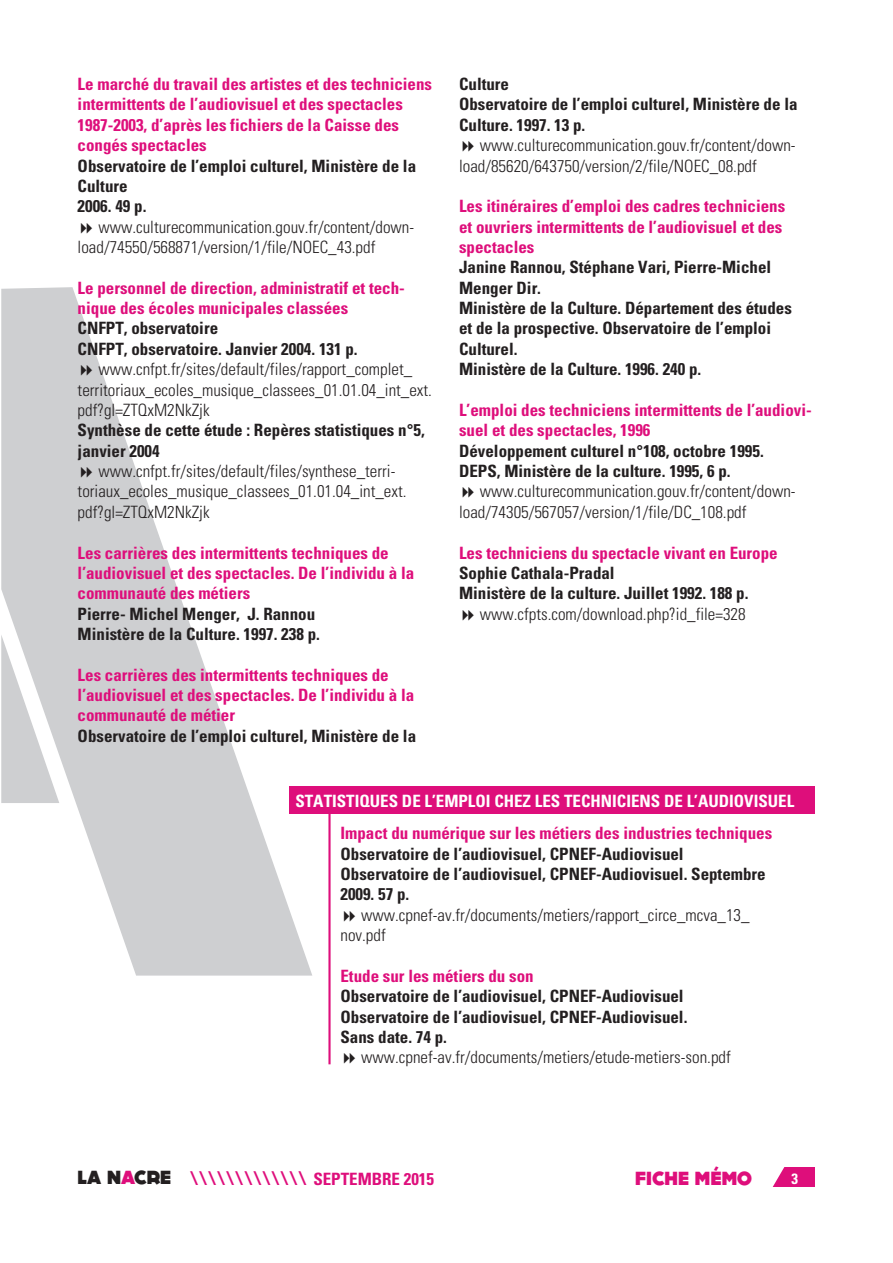
<style>
.page{position:relative;width:893px;height:1263px;background:#fff}
.page>*{position:absolute;margin:0;border:0;box-sizing:border-box;transform-origin:0 0}
.t1{font:700 condensed 19.05px "Univers";color:#de0e7b}
.t2{font:800 19.05px "DOCK11";color:#de0e7b}
.t3{font:700 condensed 16.95px/20.4px "Univers";color:#231f20}
.t4{font:700 condensed 16.95px/20.4px "Univers";color:#de0e7b}
.t5{font:300 condensed 16.95px/20.4px "Univers";color:#231f20}
.t6{font:700 condensed 16.95px "Univers";color:#fff}
.t7{font:700 condensed 14.85px "Univers";color:#fff}
.s1{font-family:"DOCK11";font-weight:800;font-stretch:normal;color:#231f20}
.s2{font-family:"DOCK11";font-weight:800;font-stretch:normal}
.s3{font-size:16.95px}
.s4{font-size:23.4px}
</style>
<div class="page">
<div style="left:769px;top:1168px;width:46px;height:19px;background:#de0e7b"></div>
<svg style="left:769px;top:1167px;width:26px;height:20px"></svg>
<svg style="left:1px;top:287px;width:311px;height:689px;fill:#cecfd1"></svg>
<div style="left:289px;top:786px;width:526px;height:28px;background:#de0e7b"></div>
<hr style="left:328px;top:814px;width:3px;height:250px;background:#de0e7b">
<svg style="left:81px;top:365px;width:11px;height:11px"></svg>
<svg style="left:81px;top:467px;width:11px;height:11px"></svg>
<p class="t4" style="left:78px;top:76px;width:356px">Le marché du travail des artistes et des techniciens intermittents de l’audiovisuel et des spectacles 1987-2003, d’après les fichiers de la Caisse des congés spectacles</p>
<p class="t3" style="left:78px;top:157px;width:340px">Observatoire de l’emploi culturel, Ministère de la<br>Culture<br>2006. 49 p.</p>
<p class="t5" style="left:78px;top:218px;width:338px;text-indent:21px">www.culturecommunication.gouv.fr/content/down&shy;load/74550/568871/version/1/file/NOEC_43.pdf</p>
<p class="t4" style="left:78px;top:279px;width:329px">Le personnel de direction, administratif et tech&shy;nique des écoles municipales classées</p>
<p class="t3" style="left:78px;top:320px;width:281px">CNFPT, observatoire<br>CNFPT, observatoire. Janvier 2004. 131 p.</p>
<p class="t5" style="left:78px;top:361px;width:356px;text-indent:21px">www.cnfpt.fr/sites/default/files/rapport_complet_ territoriaux_ecoles_musique_classees_01.01.04_int_ext. pdf?gl=ZTQxM2NkZjk</p>
<p class="t3" style="left:78px;top:422px;width:349px">Synthèse de cette étude : Repères statistiques n°5, janvier 2004</p>
<p class="t5" style="left:78px;top:463px;width:330px;text-indent:21px">www.cnfpt.fr/sites/default/files/synthese_terri&shy;toriaux_ecoles_musique_classees_01.01.04_int_ext. pdf?gl=ZTQxM2NkZjk</p>
<p class="t4" style="left:78px;top:544px;width:338px">Les carrières des intermittents techniques de l’audiovisuel et des spectacles. De l’individu à la communauté des métiers</p>
<p class="t3" style="left:78px;top:605px;width:244px">Pierre- Michel Menger, J. Rannou<br>Ministère de la Culture. 1997. 238 p.</p>
<p class="t4" style="left:78px;top:666px;width:338px">Les carrières des intermittents techniques de l’audiovisuel et des spectacles. De l’individu à la communauté de métier</p>
<p class="t3" style="left:78px;top:727px;width:340px">Observatoire de l’emploi culturel, Ministère de la</p>
<p class="t3" style="left:459px;top:76px;width:340px">Culture<br>Observatoire de l’emploi culturel, Ministère de la<br>Culture. 1997. 13 p.</p>
<p class="t5" style="left:459px;top:137px;width:338px;text-indent:21px">www.culturecommunication.gouv.fr/content/down&shy;load/85620/643750/version/2/file/NOEC_08.pdf</p>
<p class="t4" style="left:459px;top:198px;width:328px">Les itinéraires d’emploi des cadres techniciens et ouvriers intermittents de l’audiovisuel et des spectacles</p>
<p class="t3" style="left:459px;top:259px;width:334px">Janine Rannou, Stéphane Vari, Pierre-Michel Menger Dir.<br>Ministère de la Culture. Département des études et de la prospective. Observatoire de l’emploi Culturel.<br>Ministère de la Culture. 1996. 240 p.</p>
<p class="t4" style="left:459px;top:401px;width:354px">L’emploi des techniciens intermittents de l’audiovi&shy;suel et des spectacles, 1996</p>
<p class="t3" style="left:459px;top:442px;width:306px">Développement culturel n°108, octobre 1995.<br>DEPS, Ministère de la culture. 1995, 6 p.</p>
<p class="t5" style="left:459px;top:483px;width:338px;text-indent:21px">www.culturecommunication.gouv.fr/content/down&shy;load/74305/567057/version/1/file/DC_108.pdf</p>
<p class="t4" style="left:459px;top:544px;width:320px">Les techniciens du spectacle vivant en Europe</p>
<p class="t3" style="left:459px;top:564px;width:291px">Sophie Cathala-Pradal<br>Ministère de la culture. Juillet 1992. 188 p.</p>
<p class="t5" style="left:480px;top:605px;width:267px">www.cfpts.com/download.php?id_file=328</p>
<p class="t6" style="left:295px;top:795px;width:500px">STATISTIQUES DE L’EMPLOI CHEZ LES TECHNICIENS DE L’AUDIOVISUEL</p>
<p class="t4" style="left:340px;top:825px;width:433px">Impact du numérique sur les métiers des industries techniques</p>
<p class="t3" style="left:340px;top:845px;width:427px">Observatoire de l’audiovisuel, CPNEF-Audiovisuel<br>Observatoire de l’audiovisuel, CPNEF-Audiovisuel. Septembre<br>2009. 57 p.</p>
<p class="t5" style="left:340px;top:906px;width:411px;text-indent:21px">www.cpnef-av.fr/documents/metiers/rapport_circe_mcva_13_ nov.pdf</p>
<p class="t4" style="left:340px;top:967px;width:195px">Etude sur les métiers du son</p>
<p class="t3" style="left:340px;top:988px;width:348px">Observatoire de l’audiovisuel, CPNEF-Audiovisuel<br>Observatoire de l’audiovisuel, CPNEF-Audiovisuel.<br>Sans date. 74 p.</p>
<p class="t5" style="left:361px;top:1049px;width:371px">www.cpnef-av.fr/documents/metiers/etude-metiers-son.pdf</p>
<p class="t1" style="left:78px;top:1171px;width:358px"><span class="s1">LA N</span><span class="s2">A</span><span class="s1">CRE</span> \ \ \ \ \ \ \ \ \ \ \ \ \ <span class="s3">SEPTEMBRE 2015</span></p>
<p class="t2" style="left:635px;top:1169px;width:118px">FICHE M<span class="s4">É</span>MO</p>
<p class="t7" style="left:791px;top:1173px;width:8px">3</p>
</div>
